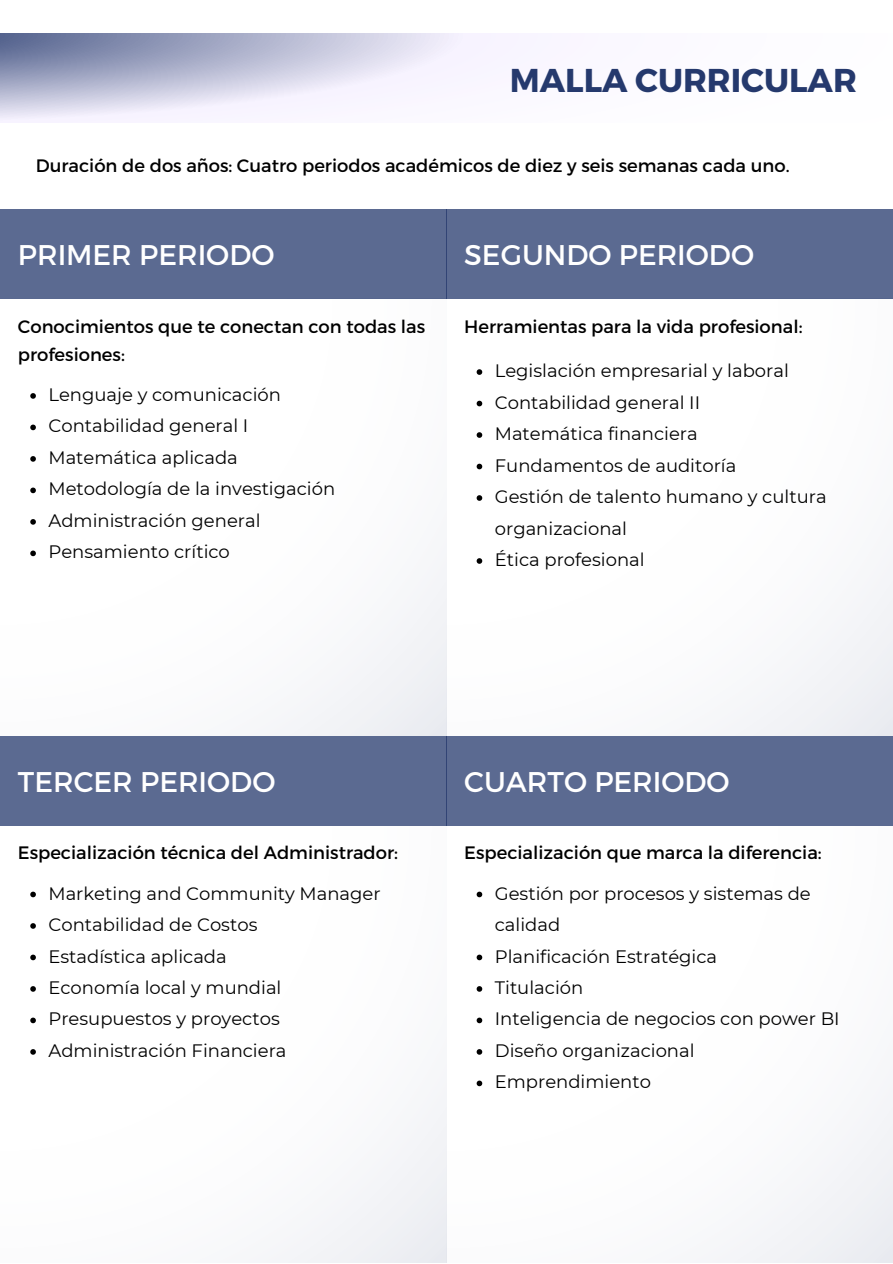
<style>
.page{position:relative;width:893px;height:1264px;background:#fff}
.page>*{position:absolute;margin:0;border:0;box-sizing:border-box;transform-origin:0 0}
.t1{font:700 33px "Montserrat";color:#25396d}
.t2{font:28.5px "Montserrat";color:#fff}
.t3{font:18px/31.5px "Montserrat";color:#000}
</style>
<div class="page">
<svg style="left:0;top:34px;width:519px;height:89px"></svg>
<svg style="left:30px;top:393px;width:6px;height:6px"></svg>
<svg style="left:30px;top:424px;width:6px;height:6px"></svg>
<svg style="left:30px;top:456px;width:6px;height:5px"></svg>
<svg style="left:30px;top:487px;width:6px;height:6px"></svg>
<svg style="left:30px;top:519px;width:6px;height:5px"></svg>
<svg style="left:30px;top:550px;width:6px;height:6px"></svg>
<svg style="left:476px;top:369px;width:6px;height:6px"></svg>
<svg style="left:476px;top:401px;width:6px;height:5px"></svg>
<svg style="left:476px;top:432px;width:6px;height:6px"></svg>
<svg style="left:476px;top:463px;width:6px;height:6px"></svg>
<svg style="left:476px;top:495px;width:6px;height:6px"></svg>
<svg style="left:476px;top:558px;width:6px;height:6px"></svg>
<svg style="left:30px;top:891px;width:6px;height:6px"></svg>
<svg style="left:30px;top:923px;width:6px;height:5px"></svg>
<svg style="left:30px;top:954px;width:6px;height:6px"></svg>
<svg style="left:30px;top:986px;width:6px;height:5px"></svg>
<svg style="left:30px;top:1017px;width:6px;height:6px"></svg>
<svg style="left:30px;top:1049px;width:6px;height:5px"></svg>
<svg style="left:476px;top:891px;width:6px;height:6px"></svg>
<svg style="left:476px;top:954px;width:6px;height:6px"></svg>
<svg style="left:476px;top:986px;width:6px;height:5px"></svg>
<svg style="left:476px;top:1017px;width:6px;height:6px"></svg>
<svg style="left:476px;top:1049px;width:6px;height:5px"></svg>
<svg style="left:476px;top:1080px;width:6px;height:6px"></svg>
<div style="left:0;top:736px;width:446px;height:89px;background:#5b6a91"></div>
<div style="left:446px;top:736px;width:446px;height:89px;background:#5b6a91"></div>
<div style="left:0;top:209px;width:446px;height:90px;background:#5b6a91"></div>
<div style="left:446px;top:209px;width:446px;height:90px;background:#5b6a91"></div>
<p class="t1" style="left:509px;top:59px;width:348px">MALLA CURRICULAR</p>
<p class="t3" style="left:36px;top:149px;width:755px">Duración de dos años: Cuatro periodos académicos de diez y seis semanas cada uno.</p>
<p class="t2" style="left:18px;top:237px;width:258px">PRIMER PERIODO</p>
<p class="t2" style="left:464px;top:237px;width:291px">SEGUNDO PERIODO</p>
<p class="t3" style="left:18px;top:311px;width:409px;line-height:28px">Conocimientos que te conectan con todas las profesiones:</p>
<p class="t3" style="left:48px;top:379px;width:234px">Lenguaje y comunicación</p>
<p class="t3" style="left:48px;top:410px;width:201px">Contabilidad general I</p>
<p class="t3" style="left:48px;top:442px;width:191px">Matemática aplicada</p>
<p class="t3" style="left:48px;top:473px;width:288px">Metodología de la investigación</p>
<p class="t3" style="left:48px;top:504px;width:213px">Administración general</p>
<p class="t3" style="left:48px;top:536px;width:183px">Pensamiento crítico</p>
<p class="t3" style="left:464px;top:309px;width:340px">Herramientas para la vida profesional:</p>
<p class="t3" style="left:495px;top:355px;width:295px">Legislación empresarial y laboral</p>
<p class="t3" style="left:495px;top:386px;width:207px">Contabilidad general II</p>
<p class="t3" style="left:495px;top:418px;width:204px">Matemática financiera</p>
<p class="t3" style="left:495px;top:449px;width:243px">Fundamentos de auditoría</p>
<p class="t3" style="left:495px;top:481px;width:333px">Gestión de talento humano y cultura organizacional</p>
<p class="t3" style="left:495px;top:544px;width:151px">Ética profesional</p>
<p class="t2" style="left:18px;top:763px;width:259px">TERCER PERIODO</p>
<p class="t2" style="left:464px;top:763px;width:267px">CUARTO PERIODO</p>
<p class="t3" style="left:18px;top:836px;width:381px">Especialización técnica del Administrador:</p>
<p class="t3" style="left:48px;top:877px;width:333px">Marketing and Community Manager</p>
<p class="t3" style="left:48px;top:908px;width:210px">Contabilidad de Costos</p>
<p class="t3" style="left:48px;top:940px;width:180px">Estadística aplicada</p>
<p class="t3" style="left:48px;top:971px;width:234px">Economía local y mundial</p>
<p class="t3" style="left:48px;top:1003px;width:233px">Presupuestos y proyectos</p>
<p class="t3" style="left:48px;top:1034px;width:239px">Administración Financiera</p>
<p class="t3" style="left:464px;top:836px;width:359px">Especialización que marca la diferencia:</p>
<p class="t3" style="left:495px;top:877px;width:317px">Gestión por procesos y sistemas de calidad</p>
<p class="t3" style="left:495px;top:940px;width:224px">Planificación Estratégica</p>
<p class="t3" style="left:495px;top:971px;width:90px">Titulación</p>
<p class="t3" style="left:495px;top:1003px;width:346px">Inteligencia de negocios con power BI</p>
<p class="t3" style="left:495px;top:1034px;width:201px">Diseño organizacional</p>
<p class="t3" style="left:495px;top:1066px;width:158px">Emprendimiento</p>
</div>
